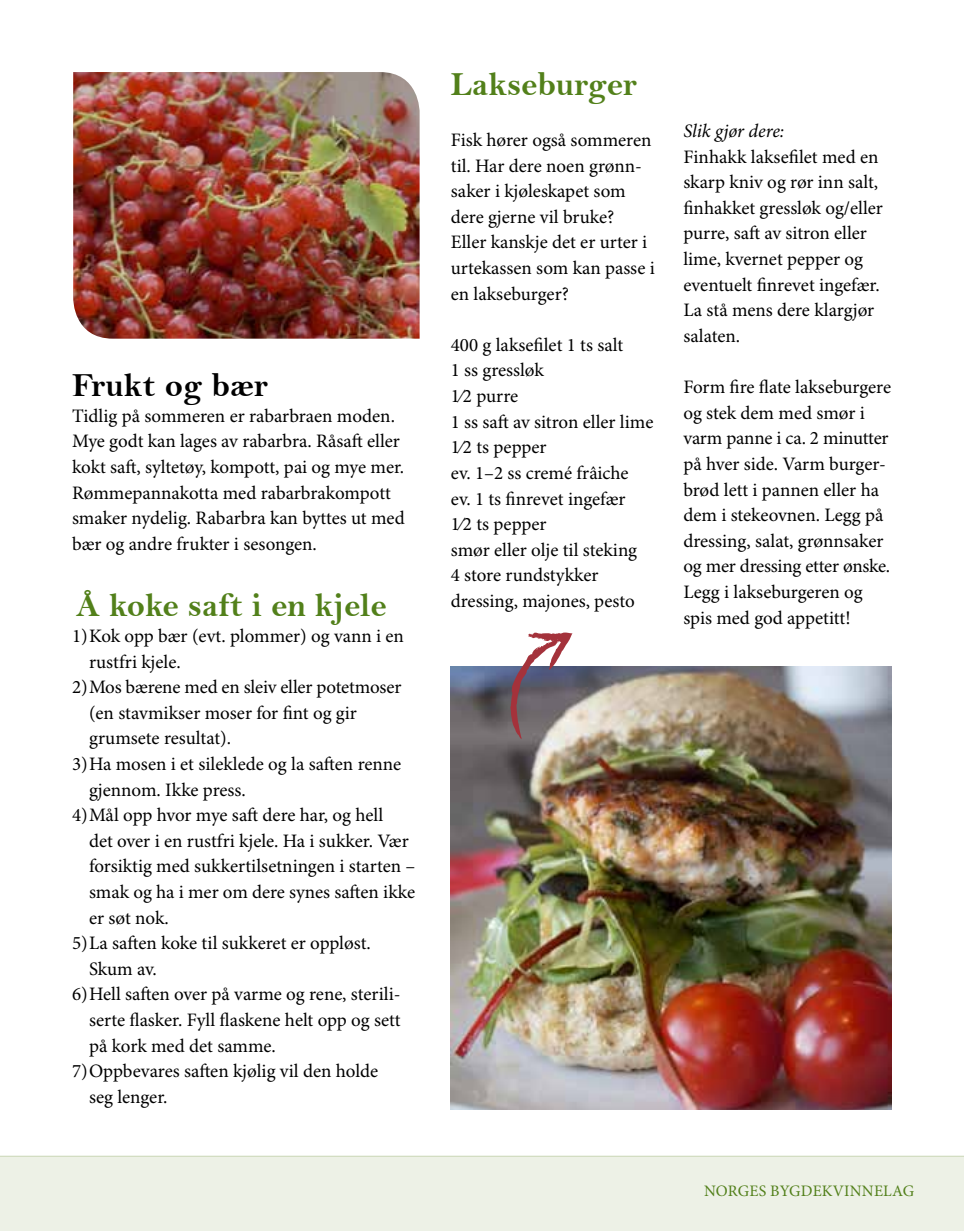
<style>
.page{position:relative;width:964px;height:1231px;background:#fff}
.page>*{position:absolute;margin:0;border:0;box-sizing:border-box;transform-origin:0 0}
.t1{font:34px "Bell MT Bold";color:#52801a}
.t2{font:34px "Bell MT Bold";color:#000}
.t3{font:19px/25.6px "Minion Pro";color:#000}
.t4{font:italic 19px "Minion Pro";letter-spacing:-.005em;color:#000}
.t5{font:16px "Minion Pro";letter-spacing:.01em;color:#52801a}
</style>
<div class="page">
<div style="left:0;top:1155px;width:964px;height:75px;background:#edf1e6"></div>
<img style="left:451px;top:666px;width:441px;height:442px">
<svg style="left:510px;top:632px;width:62px;height:107px"></svg>
<img style="left:73px;top:72px;width:347px;height:266px">
<h1 class="t2" style="left:72px;top:365px;width:197px">Frukt og bær</h1>
<p class="t3" style="left:72px;top:403px;width:334px">Tidlig på sommeren er rabarbraen moden.<br>Mye godt kan lages av rabarbra. Råsaft eller kokt saft, syltetøy, kompott, pai og mye mer.<br>Rømmepannakotta med rabarbrakompott smaker nydelig. Rabarbra kan byttes ut med bær og andre frukter i sesongen.</p>
<h1 class="t1" style="left:76px;top:585px;width:312px">Å koke saft i en kjele</h1>
<p class="t3" style="left:72px;top:623px;width:333px">1)Kok opp bær (evt. plommer) og vann i en</p>
<p class="t3" style="left:89px;top:649px;width:93px">rustfri kjele.</p>
<p class="t3" style="left:72px;top:675px;width:331px">2)Mos bærene med en sleiv eller potetmoser</p>
<p class="t3" style="left:89px;top:700px;width:269px">(en stavmikser moser for fint og gir</p>
<p class="t3" style="left:89px;top:726px;width:144px">grumsete resultat).</p>
<p class="t3" style="left:72px;top:751px;width:331px">3)Ha mosen i et sileklede og la saften renne</p>
<p class="t3" style="left:89px;top:777px;width:158px">gjennom. Ikke press.</p>
<p class="t3" style="left:72px;top:803px;width:313px">4)Mål opp hvor mye saft dere har, og hell</p>
<p class="t3" style="left:89px;top:828px;width:321px">det over i en rustfri kjele. Ha i sukker. Vær</p>
<p class="t3" style="left:89px;top:854px;width:328px">forsiktig med sukkertilsetningen i starten –</p>
<p class="t3" style="left:89px;top:879px;width:328px">smak og ha i mer om dere synes saften ikke</p>
<p class="t3" style="left:89px;top:905px;width:81px">er søt nok.</p>
<p class="t3" style="left:72px;top:931px;width:300px">5)La saften koke til sukkeret er oppløst.</p>
<p class="t3" style="left:89px;top:956px;width:69px">Skum av.</p>
<p class="t3" style="left:72px;top:982px;width:330px">6)Hell saften over på varme og rene, sterili-</p>
<p class="t3" style="left:89px;top:1007px;width:313px">serte flasker. Fyll flaskene helt opp og sett</p>
<p class="t3" style="left:89px;top:1033px;width:188px">på kork med det samme.</p>
<p class="t3" style="left:72px;top:1059px;width:308px">7)Oppbevares saften kjølig vil den holde</p>
<p class="t3" style="left:89px;top:1084px;width:80px">seg lenger.</p>
<h1 class="t1" style="left:451px;top:64px;width:188px">Lakseburger</h1>
<p class="t3" style="left:451px;top:128px;width:206px">Fisk hører også sommeren til. Har dere noen grønn&shy;saker i kjøleskapet som dere gjerne vil bruke?<br>Eller kanskje det er urter i urtekassen som kan passe i en lakseburger?</p>
<p class="t3" style="left:451px;top:333px;width:204px">400 g laksefilet 1 ts salt<br>1 ss gressløk<br>1⁄2 purre<br>1 ss saft av sitron eller lime<br>1⁄2 ts pepper<br>ev. 1–2 ss cremé frâiche<br>ev. 1 ts finrevet ingefær<br>1⁄2 ts pepper<br>smør eller olje til steking<br>4 store rundstykker dressing, majones, pesto</p>
<p class="t4" style="left:683px;top:119px;width:103px">Slik gjør dere:</p>
<p class="t3" style="left:683px;top:144px;width:201px">Finhakk laksefilet med en skarp kniv og rør inn salt, finhakket gressløk og/eller purre, saft av sitron eller lime, kvernet pepper og eventuelt finrevet ingefær.<br>La stå mens dere klargjør salaten.</p>
<p class="t3" style="left:683px;top:375px;width:209px">Form fire flate lakseburgere og stek dem med smør i varm panne i ca. 2 minutter på hver side. Varm burger&shy;brød lett i pannen eller ha dem i stekeovnen. Legg på dressing, salat, grønnsaker og mer dressing etter ønske.<br>Legg i lakseburgeren og spis med god appetitt!</p>
<p class="t5" style="left:704px;top:1181px;width:212px">NORGES BYGDEKVINNELAG</p>
</div>
